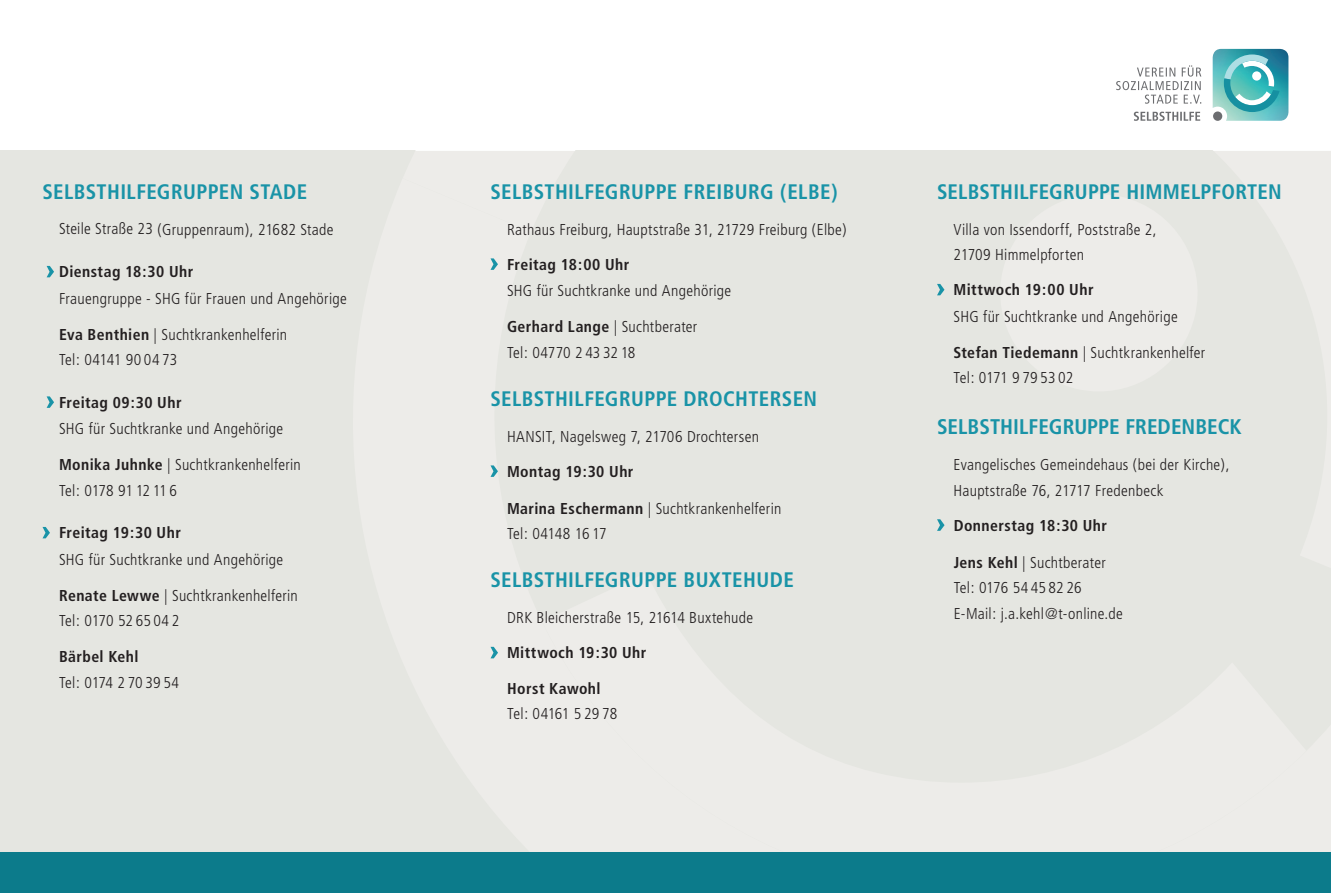
<style>
.page{position:relative;width:1331px;height:893px;background:#fff}
.page>*{position:absolute;margin:0;border:0;box-sizing:border-box;transform-origin:0 0}
.t1{font:700 condensed 21.15px "Frutiger";color:#1993a7}
.t2{font:700 condensed 21px "Frutiger";letter-spacing:.015em;color:#1993a7}
.t3{font:300 condensed 15.75px/25.5px "Frutiger";letter-spacing:.02em;color:#231f20}
.t4{font:700 condensed 15.75px "Frutiger";letter-spacing:.025em;color:#231f20}
.t5{font:300 condensed 15.75px "Frutiger";letter-spacing:-.01em;color:#231f20}
.t6{font:300 condensed 15.75px "Frutiger";letter-spacing:-.005em;color:#231f20}
.s1{font-weight:700}
</style>
<div class="page">
<div style="left:0;top:151px;width:1331px;height:708px;background:#e5e6e1"></div>
<svg style="left:415px;top:48px;width:874px;height:103px"></svg>
<div style="left:0;top:853px;width:1331px;height:40px;background:#0c7b8b"></div>
<img style="left:1213px;top:49px;width:75px;height:72px">
<svg style="left:1116px;top:65px;width:85px;height:39px"></svg>
<svg style="left:1134px;top:112px;width:66px;height:9px"></svg>
<svg style="left:1224px;top:54px;width:55px;height:58px;background:#5fbbbf"></svg>
<div style="left:1252px;top:71px;width:9px;height:10px;background:#fff;border-radius:50%"></div>
<div style="left:1213px;top:111px;width:9px;height:10px;background:#6c6d70;border-radius:50%"></div>
<svg style="left:47px;top:266px;width:7px;height:11px"></svg>
<svg style="left:47px;top:396px;width:7px;height:12px"></svg>
<svg style="left:43px;top:527px;width:7px;height:11px"></svg>
<svg style="left:490px;top:258px;width:8px;height:12px"></svg>
<svg style="left:490px;top:465px;width:8px;height:12px"></svg>
<svg style="left:490px;top:647px;width:8px;height:11px"></svg>
<svg style="left:937px;top:284px;width:7px;height:11px"></svg>
<svg style="left:937px;top:519px;width:7px;height:12px"></svg>
<h2 class="t2" style="left:43px;top:179px;width:266px">SELBSTHILFEGRUPPEN STADE</h2>
<p class="t3" style="left:59px;top:217px;width:276px">Steile Straße 23 (Gruppenraum), 21682 Stade</p>
<p class="t4" style="left:59px;top:263px;width:136px">Dienstag 18:30 Uhr</p>
<p class="t3" style="left:59px;top:286px;width:289px">Frauengruppe - SHG für Frauen und Angehörige</p>
<p class="t3" style="left:59px;top:322px;width:230px"><span class="s1">Eva Benthien</span> | Suchtkrankenhelferin<br>Tel: 04141 90 04 73</p>
<p class="t4" style="left:59px;top:393px;width:124px">Freitag 09:30 Uhr</p>
<p class="t3" style="left:59px;top:416px;width:226px">SHG für Suchtkranke und Angehörige</p>
<p class="t3" style="left:59px;top:452px;width:243px"><span class="s1">Monika Juhnke</span> | Suchtkrankenhelferin<br>Tel: 0178 91 12 11 6</p>
<p class="t4" style="left:59px;top:524px;width:123px">Freitag 19:30 Uhr</p>
<p class="t3" style="left:59px;top:547px;width:226px">SHG für Suchtkranke und Angehörige</p>
<p class="t3" style="left:59px;top:583px;width:240px"><span class="s1">Renate Lewwe</span> | Suchtkrankenhelferin<br>Tel: 0170 52 65 04 2</p>
<p class="t4" style="left:59px;top:647px;width:81px">Bärbel Kehl</p>
<p class="t5" style="left:59px;top:673px;width:121px">Tel: 0174 2 70 39 54</p>
<h2 class="t2" style="left:490px;top:179px;width:349px">SELBSTHILFEGRUPPE FREIBURG (ELBE)</h2>
<p class="t3" style="left:507px;top:217px;width:341px">Rathaus Freiburg, Hauptstraße 31, 21729 Freiburg (Elbe)</p>
<p class="t4" style="left:507px;top:255px;width:124px">Freitag 18:00 Uhr</p>
<p class="t3" style="left:507px;top:278px;width:226px">SHG für Suchtkranke und Angehörige</p>
<p class="t3" style="left:507px;top:314px;width:192px"><span class="s1">Gerhard Lange</span> | Suchtberater<br>Tel: 04770 2 43 32 18</p>
<h2 class="t2" style="left:490px;top:386px;width:328px">SELBSTHILFEGRUPPE DROCHTERSEN</h2>
<p class="t3" style="left:507px;top:424px;width:253px">HANSIT, Nagelsweg 7, 21706 Drochtersen</p>
<p class="t4" style="left:507px;top:462px;width:128px">Montag 19:30 Uhr</p>
<p class="t3" style="left:507px;top:496px;width:276px"><span class="s1">Marina Eschermann</span> | Suchtkrankenhelferin<br>Tel: 04148 16 17</p>
<h2 class="t2" style="left:490px;top:567px;width:305px">SELBSTHILFEGRUPPE BUXTEHUDE</h2>
<p class="t3" style="left:507px;top:605px;width:248px">DRK Bleicherstraße 15, 21614 Buxtehude</p>
<p class="t4" style="left:507px;top:644px;width:141px">Mittwoch 19:30 Uhr</p>
<p class="t4" style="left:507px;top:679px;width:95px">Horst Kawohl</p>
<p class="t6" style="left:507px;top:705px;width:112px">Tel: 04161 5 29 78</p>
<h2 class="t2" style="left:937px;top:179px;width:346px">SELBSTHILFEGRUPPE HIMMELPFORTEN</h2>
<p class="t3" style="left:953px;top:217px;width:204px">Villa von Issendorff, Poststraße 2,<br>21709 Himmelpforten</p>
<p class="t4" style="left:953px;top:281px;width:142px">Mittwoch 19:00 Uhr</p>
<p class="t3" style="left:953px;top:304px;width:226px">SHG für Suchtkranke und Angehörige</p>
<p class="t3" style="left:953px;top:340px;width:253px"><span class="s1">Stefan Tiedemann</span> | Suchtkrankenhelfer<br>Tel: 0171 9 79 53 02</p>
<h1 class="t1" style="left:937px;top:414px;width:306px">SELBSTHILFEGRUPPE FREDENBECK</h1>
<p class="t3" style="left:953px;top:452px;width:278px">Evangelisches Gemeindehaus (bei der Kirche),<br>Hauptstraße 76, 21717 Fredenbeck</p>
<p class="t4" style="left:954px;top:516px;width:155px">Donnerstag 18:30 Uhr</p>
<p class="t3" style="left:954px;top:550px;width:171px"><span class="s1">Jens Kehl</span> | Suchtberater<br>Tel: 0176 54 45 82 26<br>E-Mail: j.a.kehl@t-online.de</p>
</div>
